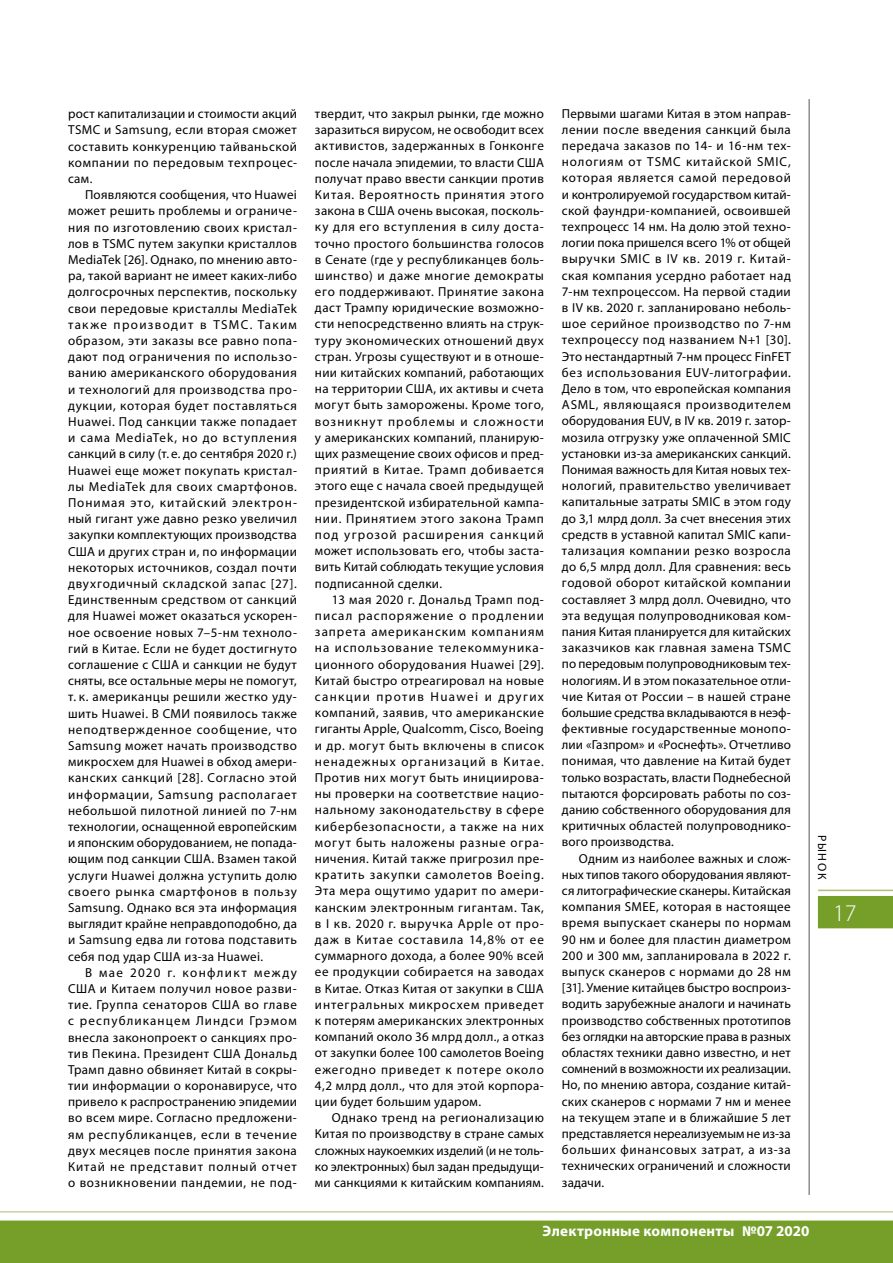
<style>
.page{position:relative;width:893px;height:1263px;background:#fff}
.page>*{position:absolute;margin:0;border:0;box-sizing:border-box;transform-origin:0 0}
.t1{font:300 24px "Myriad Pro";color:#fff}
.t2{font:700 15px "Myriad Pro";letter-spacing:.02em;color:#fff}
.t3{font:13.05px/16.2px "Myriad Pro";letter-spacing:.025em;color:#000;text-align:justify}
.t4{font:12px "Myriad Pro";letter-spacing:.14em;color:#000}
</style>
<div class="page">
<hr style="left:0;top:1211px;width:893px;height:1px;background:#adbf76">
<div style="left:0;top:1220px;width:893px;height:43px;background:#769f2a"></div>
<hr style="left:809px;top:99px;width:1px;height:1096px;background:#565656">
<div style="left:818px;top:896px;width:75px;height:32px;background:#769f2a"></div>
<hr style="left:818px;top:890px;width:75px;height:1px;background:#adbf76">
<p class="t3" style="left:68px;top:106px;width:230px">рост капитализации и стоимости акций TSMC и Samsung, если вторая сможет составить конкуренцию тайваньской компании по передовым техпроцес&shy;сам.</p>
<p class="t3" style="left:68px;top:187px;width:230px;text-indent:17px">Появляются сообщения, что Huawei может решить проблемы и ограниче&shy;ния по изготовлению своих кристал&shy;лов в TSMC путем закупки кристаллов MediaTek [26]. Однако, по мнению авто&shy;ра, такой вариант не имеет каких-либо долгосрочных перспектив, поскольку свои передовые кристаллы MediaTek также производит в TSMC. Таким образом, эти заказы все равно попа&shy;дают под ограничения по использо&shy;ванию американского оборудования и технологий для производства про&shy;дукции, которая будет поставляться Huawei. Под санкции также попадает и сама MediaTek, но до вступления санкций в силу (т. е. до сентября 2020 г.)<br>Huawei еще может покупать кристал&shy;лы MediaTek для своих смартфонов.<br>Понимая это, китайский электрон&shy;ный гигант уже давно резко увеличил закупки комплектующих производства США и других стран и, по информации некоторых источников, создал почти двухгодичный складской запас [27].<br>Единственным средством от санкций для Huawei может оказаться ускорен&shy;ное освоение новых 7–5‑нм техноло&shy;гий в Китае. Если не будет достигнуто соглашение с США и санкции не будут сняты, все остальные меры не помогут, т. к. американцы решили жестко уду&shy;шить Huawei. В СМИ появилось также неподтвержденное сообщение, что Samsung может начать производство микросхем для Huawei в обход амери&shy;канских санкций [28]. Согласно этой информации, Samsung располагает небольшой пилотной линией по 7‑нм технологии, оснащенной европейским и японским оборудованием, не попада&shy;ющим под санкции США. Взамен такой услуги Huawei должна уступить долю своего рынка смартфонов в пользу Samsung. Однако вся эта информация выглядит крайне неправдоподобно, да и Samsung едва ли готова подставить себя под удар США из-за Huawei.</p>
<p class="t3" style="left:68px;top:964px;width:231px;text-indent:17px">В мае 2020 г. конфликт между США и Китаем получил новое разви&shy;тие. Группа сенаторов США во главе с республиканцем Линдси Грэмом внесла законопроект о санкциях про&shy;тив Пекина. Президент США Дональд Трамп давно обвиняет Китай в сокры&shy;тии информации о коронавирусе, что привело к распространению эпидемии во всем мире. Согласно предложени&shy;ям республиканцев, если в течение двух месяцев после принятия закона Китай не представит полный отчет о возникновении пандемии, не под-</p>
<p class="t3" style="left:315px;top:105px;width:231px">твердит, что закрыл рынки, где можно заразиться вирусом, не освободит всех активистов, задержанных в Гонконге после начала эпидемии, то власти США получат право ввести санкции против Китая. Вероятность принятия этого закона в США очень высокая, посколь&shy;ку для его вступления в силу доста&shy;точно простого большинства голосов в Сенате (где у республиканцев боль&shy;шинство) и даже многие демократы его поддерживают. Принятие закона даст Трампу юридические возможно&shy;сти непосредственно влиять на струк&shy;туру экономических отношений двух стран. Угрозы существуют и в отноше&shy;нии китайских компаний, работающих на территории США, их активы и счета могут быть заморожены. Кроме того, возникнут проблемы и сложности у американских компаний, планирую&shy;щих размещение своих офисов и пред&shy;приятий в Китае. Трамп добивается этого еще с начала своей предыдущей президентской избирательной кампа&shy;нии. Принятием этого закона Трамп под угрозой расширения санкций может использовать его, чтобы заста&shy;вить Китай соблюдать текущие условия подписанной сделки.</p>
<p class="t3" style="left:315px;top:591px;width:230px;text-indent:17px">13 мая 2020 г. Дональд Трамп под&shy;писал распоряжение о продлении запрета американским компаниям на использование телекоммуника&shy;ционного оборудования Huawei [29].<br>Китай быстро отреагировал на новые санкции против Huawei и других компаний, заявив, что американские гиганты Apple, Qualcomm, Cisco, Boeing и др. могут быть включены в список ненадежных организаций в Китае.<br>Против них могут быть инициирова&shy;ны проверки на соответствие нацио&shy;нальному законодательству в сфере кибербезопасности, а также на них могут быть наложены разные огра&shy;ничения. Китай также пригрозил пре&shy;кратить закупки самолетов Boeing.<br>Эта мера ощутимо ударит по амери&shy;канским электронным гигантам. Так, в I кв. 2020 г. выручка Apple от про&shy;даж в Китае составила 14,8% от ее суммарного дохода, а более 90% всей ее продукции собирается на заводах в Китае. Отказ Китая от закупки в США интегральных микросхем приведет к потерям американских электронных компаний около 36 млрд долл., а отказ от закупки более 100 самолетов Boeing ежегодно приведет к потере около 4,2 млрд долл., что для этой корпора&shy;ции будет большим ударом.</p>
<p class="t3" style="left:315px;top:1109px;width:230px;text-indent:17px">Однако тренд на регионализацию Китая по производству в стране самых сложных наукоемких изделий (и не толь&shy;ко электронных) был задан предыдущи&shy;ми санкциями к китайским компаниям.</p>
<p class="t3" style="left:562px;top:105px;width:230px">Первыми шагами Китая в этом направ&shy;лении после введения санкций была передача заказов по 14‑ и 16‑нм тех&shy;нологиям от TSMC китайской SMIC, которая является самой передовой и контролируемой государством китай&shy;ской фаундри-компанией, освоившей техпроцесс 14 нм. На долю этой техно&shy;логии пока пришелся всего 1% от общей выручки SMIC в IV кв. 2019 г. Китай&shy;ская компания усердно работает над 7‑нм техпроцессом. На первой стадии в IV кв. 2020 г. запланировано неболь&shy;шое серийное производство по 7‑нм техпроцессу под названием N+1 [30].<br>Это нестандартный 7‑нм процесс FinFET без использования EUV-литографии.<br>Дело в том, что европейская компания ASML, являющаяся производителем оборудования EUV, в IV кв. 2019 г. затор&shy;мозила отгрузку уже оплаченной SMIC установки из-за американских санкций.<br>Понимая важность для Китая новых тех&shy;нологий, правительство увеличивает капитальные затраты SMIC в этом году до 3,1 млрд долл. За счет внесения этих средств в уставной капитал SMIC капи&shy;тализация компании резко возросла до 6,5 млрд долл. Для сравнения: весь годовой оборот китайской компании составляет 3 млрд долл. Очевидно, что эта ведущая полупроводниковая ком&shy;пания Китая планируется для китайских заказчиков как главная замена TSMC по передовым полупроводниковым тех&shy;нологиям. И в этом показательное отли&shy;чие Китая от России – в нашей стране большие средства вкладываются в неэф&shy;фективные государственные монопо&shy;лии «Газпром» и «Роснефть». Отчетливо понимая, что давление на Китай будет только возрастать, власти Поднебесной пытаются форсировать работы по соз&shy;данию собственного оборудования для критичных областей полупроводнико&shy;вого производства.</p>
<p class="t3" style="left:562px;top:850px;width:230px;text-indent:17px">Одним из наиболее важных и слож&shy;ных типов такого оборудования являют&shy;ся литографические сканеры. Китайская компания SMEE, которая в настоящее время выпускает сканеры по нормам 90 нм и более для пластин диаметром 200 и 300 мм, запланировала в 2022 г. выпуск сканеров с нормами до 28 нм [31]. Умение китайцев быстро воспроиз&shy;водить зарубежные аналоги и начинать производство собственных прототипов без оглядки на авторские права в разных областях техники давно известно, и нет сомнений в возможности их реализации.<br>Но, по мнению автора, создание китай&shy;ских сканеров с нормами 7 нм и менее на текущем этапе и в ближайшие 5 лет представляется нереализуемым не из-за больших финансовых затрат, а из-за технических ограничений и сложности задачи.</p>
<p class="t4" style="left:829px;top:835px;width:46px;rotate:90deg">рынок</p>
<h1 class="t1" style="left:833px;top:899px;width:25px">17</h1>
<p class="t2" style="left:543px;top:1221px;width:268px">электронные компоненты №07 2020</p>
</div>
